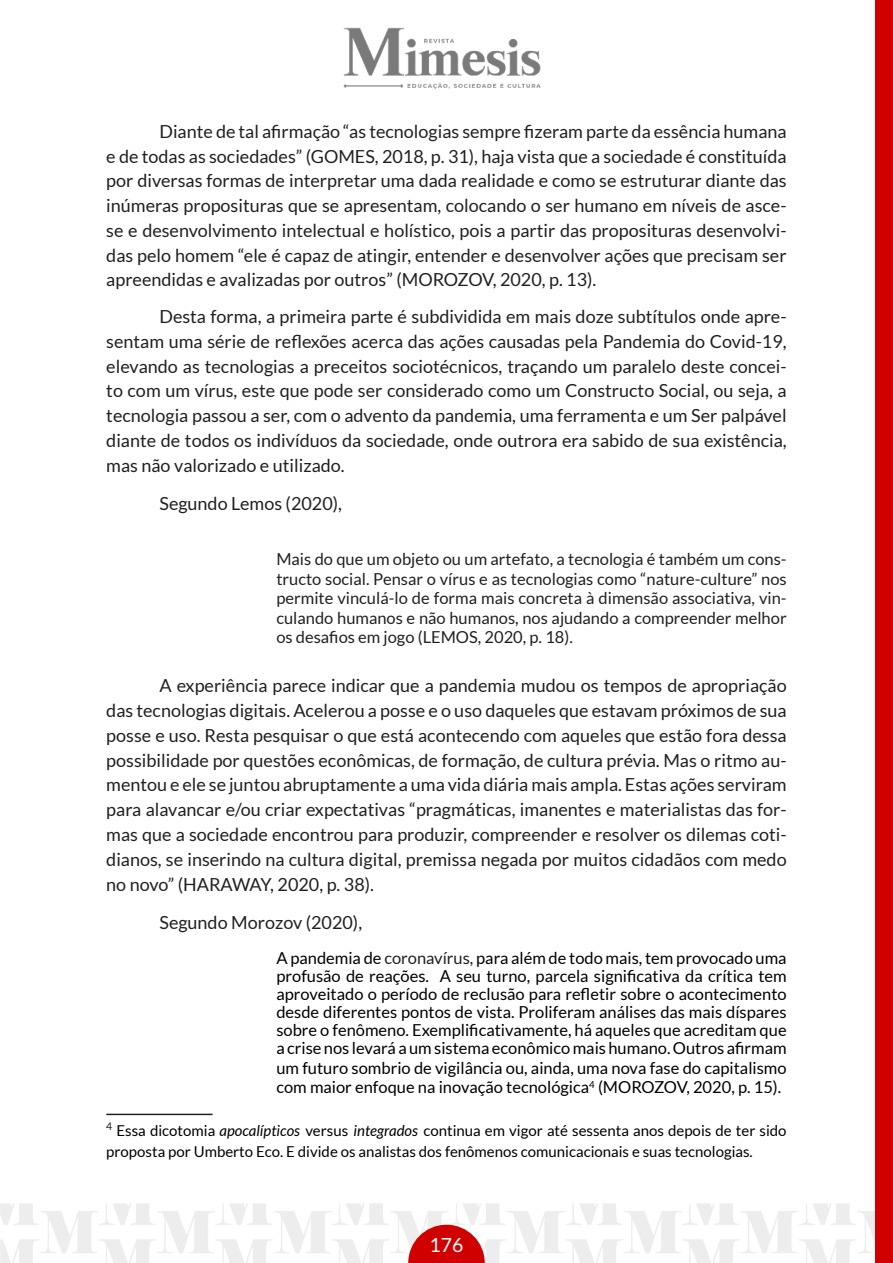
<style>
.page{position:relative;width:893px;height:1263px;background:#fff}
.page>*{position:absolute;margin:0;border:0;box-sizing:border-box;transform-origin:0 0}
.t1{font:19.5px "Lato";color:#fff}
.CORPO_DO_TEXTO{font:18px/24.9px "Lato";color:#231f20;text-align:justify}
.CITAÇÃO{font:16.5px/18px "Lato";color:#000;text-align:justify}
.CITAÇÃO-2{font:16.5px/19.5px "Lato";color:#231f20;text-align:justify}
.CORPO_DO_TEXTO-2{font:15px/21px "Lato";color:#000}
.s1{color:#231f20}
.s2{font-style:italic}
</style>
<div class="page">
<img style="left:0;top:1203px;width:876px;height:60px">
<img style="left:343px;top:27px;width:198px;height:62px">
<div style="left:876px;top:0;width:17px;height:1263px;background:#d10000"></div>
<svg style="left:408px;top:1225px;width:77px;height:38px;background:#d93535"></svg>
<hr style="left:106px;top:1114px;width:107px;height:1px;background:#231f20">
<p class="CORPO_DO_TEXTO" style="left:106px;top:119px;width:682px;text-indent:53px">Diante de tal afirmação “as tecnologias sempre fizeram parte da essência humana e de todas as sociedades” (GOMES, 2018, p. 31), haja vista que a sociedade é constituída por diversas formas de interpretar uma dada realidade e como se estruturar diante das inúmeras proposituras que se apresentam, colocando o ser humano em níveis de asce&shy;se e desenvolvimento intelectual e holístico, pois a partir das proposituras desenvolvi&shy;das pelo homem “ele é capaz de atingir, entender e desenvolver ações que precisam ser apreendidas e avalizadas por outros” (MOROZOV, 2020, p. 13).</p>
<p class="CORPO_DO_TEXTO" style="left:106px;top:304px;width:682px;text-indent:53px">Desta forma, a primeira parte é subdividida em mais doze subtítulos onde apre&shy;sentam uma série de reflexões acerca das ações causadas pela Pandemia do Covid-19, elevando as tecnologias a preceitos sociotécnicos, traçando um paralelo deste concei&shy;to com um vírus, este que pode ser considerado como um Constructo Social, ou seja, a tecnologia passou a ser, com o advento da pandemia, uma ferramenta e um Ser palpável diante de todos os indivíduos da sociedade, onde outrora era sabido de sua existência, mas não valorizado e utilizado.</p>
<p class="CORPO_DO_TEXTO" style="left:159px;top:491px;width:184px">Segundo Lemos (2020),</p>
<p class="CITAÇÃO-2" style="left:276px;top:550px;width:512px">Mais do que um objeto ou um artefato, a tecnologia é também um cons&shy;tructo social. Pensar o vírus e as tecnologias como “nature-culture” nos permite vinculá-lo de forma mais concreta à dimensão associativa, vin&shy;culando humanos e não humanos, nos ajudando a compreender melhor os desafios em jogo (LEMOS, 2020, p. 18).</p>
<p class="CORPO_DO_TEXTO" style="left:106px;top:673px;width:682px;text-indent:53px">A experiência parece indicar que a pandemia mudou os tempos de apropriação das tecnologias digitais. Acelerou a posse e o uso daqueles que estavam próximos de sua posse e uso. Resta pesquisar o que está acontecendo com aqueles que estão fora dessa possibilidade por questões econômicas, de formação, de cultura prévia. Mas o ritmo au&shy;mentou e ele se juntou abruptamente a uma vida diária mais ampla. Estas ações serviram para alavancar e/ou criar expectativas “pragmáticas, imanentes e materialistas das for&shy;mas que a sociedade encontrou para produzir, compreender e resolver os dilemas coti&shy;dianos, se inserindo na cultura digital, premissa negada por muitos cidadãos com medo no novo” (HARAWAY, 2020, p. 38).</p>
<p class="CORPO_DO_TEXTO" style="left:159px;top:909px;width:204px">Segundo Morozov (2020),</p>
<p class="CITAÇÃO" style="left:276px;top:949px;width:512px">A pandemia de <span class="s1">coronavírus,</span> para além de todo mais, tem provocado uma profusão de reações. A seu turno, parcela significativa da crítica tem aproveitado o período de reclusão para refletir sobre o acontecimento desde diferentes pontos de vista. Proliferam análises das mais díspares sobre o fenômeno. Exemplificativamente, há aqueles que acreditam que a crise nos levará a um sistema econômico mais humano. Outros afirmam</p>
<p class="CITAÇÃO" style="left:276px;top:1058px;width:512px;line-height:19.5px">um futuro sombrio de vigilância ou, ainda, uma nova fase do capitalismo com maior enfoque na inovação tecnológica<sup>4</sup> (MOROZOV, 2020, p. 15).</p>
<p class="CORPO_DO_TEXTO-2" style="left:106px;top:1120px;width:682px"><sup>4</sup> Essa dicotomia <span class="s2">apocalípticos</span> versus <span class="s2">integrados</span> continua em vigor até sessenta anos depois de ter sido proposta por Umberto Eco. E divide os analistas dos fenômenos comunicacionais e suas tecnologias.</p>
<p class="t1" style="left:429px;top:1234px;width:35px">176</p>
</div>
